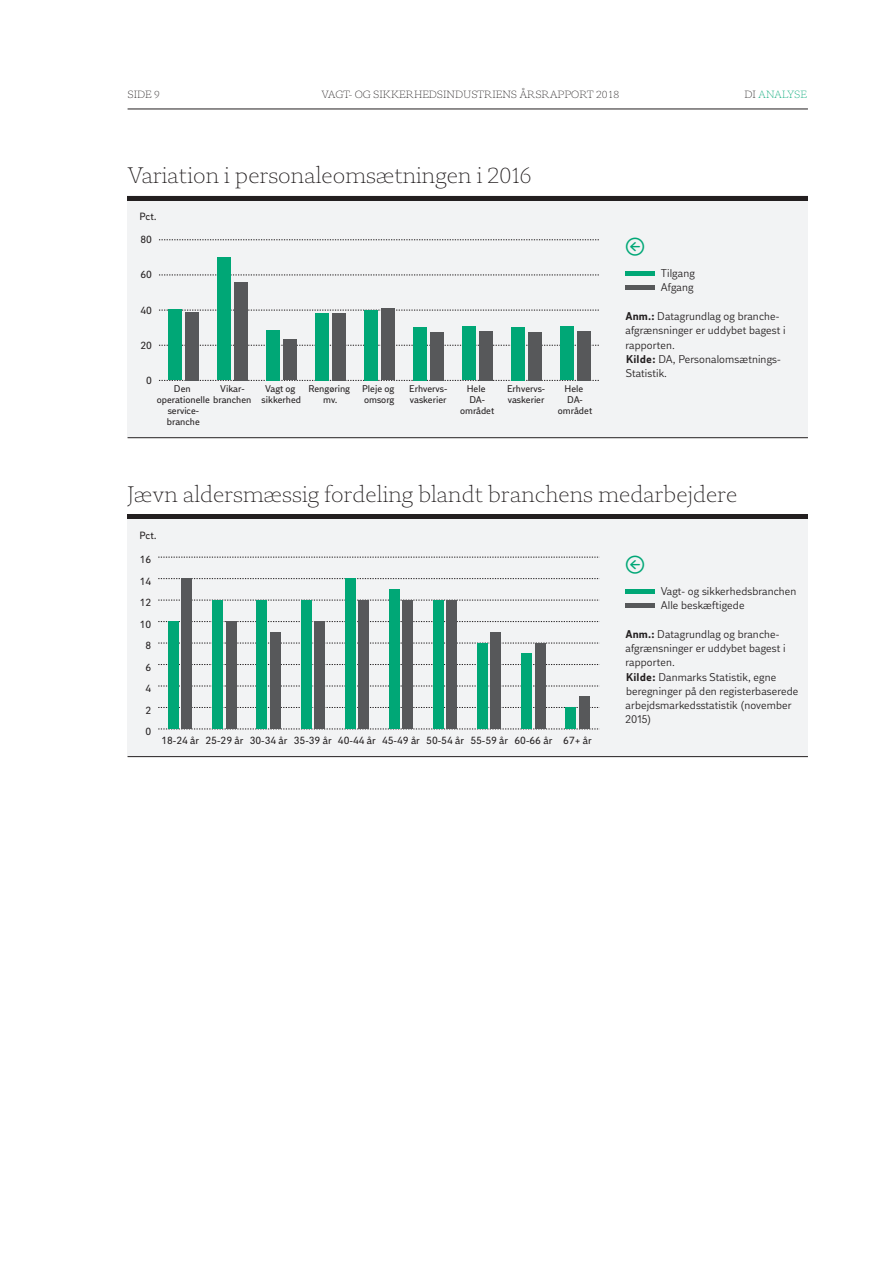
<style>
.page{position:relative;width:893px;height:1263px;background:#fff}
.page>*{position:absolute;margin:0;border:0;box-sizing:border-box;transform-origin:0 0}
.t1{font:300 22.5px "DI Serif";letter-spacing:.01em;color:#231f20}
.t2{font:21px "DI Stuff";color:#00a776}
.t3{font:11.25px/14.2px "DI Sans";letter-spacing:.01em;color:#231f20}
.t4{font:10.5px "DI Sans";color:#231f20}
.t5{font:300 10.5px "DI Serif";color:#231f20}
.t6{font:300 10.5px "DI Serif";color:#00a776}
.t7{font:9.75px/10.8px "DI Sans";color:#231f20}
.s1{color:#231f20}
.s2{font-weight:700}
</style>
<div class="page">
<hr style="left:128px;top:109px;width:680px;height:1px;background:#231f20">
<div style="left:128px;top:196px;width:680px;height:242px;background:#f2f3f4"></div>
<hr style="left:128px;top:196px;width:680px;height:4px;background:#231f20">
<hr style="left:128px;top:437px;width:680px;height:1px;background:#231f20">
<svg style="left:159px;top:380px;width:440px;height:1px"></svg>
<svg style="left:159px;top:345px;width:440px;height:1px"></svg>
<svg style="left:159px;top:310px;width:440px;height:1px"></svg>
<svg style="left:159px;top:275px;width:440px;height:1px"></svg>
<svg style="left:159px;top:239px;width:440px;height:1px"></svg>
<div style="left:185px;top:312px;width:14px;height:68px;background:#57585a"></div>
<div style="left:234px;top:282px;width:14px;height:98px;background:#57585a"></div>
<div style="left:283px;top:340px;width:14px;height:40px;background:#57585a"></div>
<div style="left:332px;top:313px;width:14px;height:67px;background:#57585a"></div>
<div style="left:381px;top:308px;width:14px;height:72px;background:#57585a"></div>
<div style="left:430px;top:332px;width:14px;height:48px;background:#57585a"></div>
<div style="left:479px;top:331px;width:14px;height:49px;background:#57585a"></div>
<div style="left:528px;top:332px;width:14px;height:48px;background:#57585a"></div>
<div style="left:577px;top:331px;width:13px;height:49px;background:#57585a"></div>
<div style="left:168px;top:309px;width:14px;height:71px;background:#00a776"></div>
<div style="left:217px;top:257px;width:14px;height:123px;background:#00a776"></div>
<div style="left:266px;top:330px;width:14px;height:50px;background:#00a776"></div>
<div style="left:315px;top:313px;width:14px;height:67px;background:#00a776"></div>
<div style="left:364px;top:310px;width:14px;height:70px;background:#00a776"></div>
<div style="left:413px;top:327px;width:13px;height:53px;background:#00a776"></div>
<div style="left:462px;top:326px;width:13px;height:54px;background:#00a776"></div>
<div style="left:511px;top:327px;width:13px;height:53px;background:#00a776"></div>
<div style="left:560px;top:326px;width:13px;height:54px;background:#00a776"></div>
<div style="left:625px;top:271px;width:30px;height:5px;background:#00a776"></div>
<hr style="left:625px;top:286px;width:30px;height:4px;background:#57585a">
<div style="left:128px;top:515px;width:680px;height:242px;background:#f2f3f4"></div>
<hr style="left:128px;top:515px;width:680px;height:4px;background:#231f20">
<hr style="left:128px;top:756px;width:680px;height:1px;background:#231f20">
<svg style="left:158px;top:729px;width:442px;height:1px"></svg>
<svg style="left:158px;top:707px;width:442px;height:1px"></svg>
<svg style="left:158px;top:686px;width:442px;height:1px"></svg>
<svg style="left:158px;top:664px;width:442px;height:1px"></svg>
<svg style="left:158px;top:643px;width:442px;height:1px"></svg>
<svg style="left:158px;top:621px;width:442px;height:1px"></svg>
<svg style="left:158px;top:600px;width:442px;height:1px"></svg>
<svg style="left:158px;top:578px;width:442px;height:1px"></svg>
<svg style="left:158px;top:557px;width:442px;height:1px"></svg>
<div style="left:182px;top:579px;width:10px;height:150px;background:#57585a"></div>
<div style="left:226px;top:621px;width:10px;height:108px;background:#57585a"></div>
<div style="left:270px;top:632px;width:10px;height:97px;background:#57585a"></div>
<div style="left:314px;top:621px;width:11px;height:108px;background:#57585a"></div>
<div style="left:358px;top:600px;width:11px;height:129px;background:#57585a"></div>
<div style="left:402px;top:600px;width:11px;height:129px;background:#57585a"></div>
<div style="left:446px;top:600px;width:11px;height:129px;background:#57585a"></div>
<div style="left:491px;top:632px;width:10px;height:97px;background:#57585a"></div>
<div style="left:535px;top:643px;width:10px;height:86px;background:#57585a"></div>
<div style="left:579px;top:697px;width:10px;height:32px;background:#57585a"></div>
<div style="left:168px;top:621px;width:11px;height:108px;background:#00a776"></div>
<div style="left:213px;top:600px;width:10px;height:129px;background:#00a776"></div>
<div style="left:257px;top:600px;width:10px;height:129px;background:#00a776"></div>
<div style="left:301px;top:600px;width:10px;height:129px;background:#00a776"></div>
<div style="left:345px;top:579px;width:10px;height:150px;background:#00a776"></div>
<div style="left:389px;top:589px;width:11px;height:140px;background:#00a776"></div>
<div style="left:433px;top:600px;width:11px;height:129px;background:#00a776"></div>
<div style="left:477px;top:643px;width:11px;height:86px;background:#00a776"></div>
<div style="left:521px;top:654px;width:11px;height:75px;background:#00a776"></div>
<div style="left:566px;top:707px;width:10px;height:22px;background:#00a776"></div>
<div style="left:625px;top:589px;width:30px;height:5px;background:#00a776"></div>
<div style="left:625px;top:603px;width:30px;height:5px;background:#57585a"></div>
<p class="t5" style="left:128px;top:88px;width:34px">SIDE 9</p>
<p class="t5" style="left:322px;top:88px;width:299px">VAGT- OG SIKKERHEDSINDUSTRIENS ÅRSRAPPORT 2018</p>
<p class="t6" style="left:744px;top:88px;width:64px"><span class="s1">DI</span> ANALYSE</p>
<h1 class="t1" style="left:128px;top:161px;width:406px">Variation i personaleomsætningen i 2016</h1>
<p class="t4" style="left:140px;top:211px;width:19px">Pct.</p>
<p class="t4" style="left:141px;top:234px;width:13px">80</p>
<p class="t4" style="left:141px;top:269px;width:13px">60</p>
<p class="t4" style="left:141px;top:304px;width:13px">40</p>
<p class="t4" style="left:141px;top:339px;width:13px">20</p>
<p class="t4" style="left:146px;top:374px;width:7px">0</p>
<p class="t7" style="left:157px;top:384px;width:96px;text-indent:63px">Vikar&shy;operationelle branchen</p>
<p class="t7" style="left:174px;top:384px;width:18px">Den</p>
<p class="t7" style="left:167px;top:406px;width:34px">service&shy;branche</p>
<p class="t7" style="left:262px;top:384px;width:41px;text-align:center">Vagt og sikkerhed</p>
<p class="t7" style="left:308px;top:384px;width:43px;text-align:center">Rengøring mv.</p>
<p class="t7" style="left:362px;top:384px;width:34px">Pleje og omsorg</p>
<p class="t7" style="left:409px;top:384px;width:40px">Erhvervs&shy;vaskerier</p>
<p class="t7" style="left:460px;top:384px;width:36px;text-align:center">Hele<br>DA&shy;området</p>
<p class="t7" style="left:507px;top:384px;width:40px">Erhvervs&shy;vaskerier</p>
<p class="t7" style="left:558px;top:384px;width:36px;text-align:center">Hele<br>DA&shy;området</p>
<h2 class="t2" style="left:625px;top:233px;width:22px">&lt;</h2>
<p class="t3" style="left:661px;top:266px;width:36px">Tilgang<br>Afgang</p>
<p class="t3" style="left:625px;top:309px;width:162px"><span class="s2">Anm.:</span> Datagrundlag og branche&shy;afgrænsninger er uddybet bagest i rapporten.<br><span class="s2">Kilde:</span> DA, Personalomsætnings-<br>Statistik.</p>
<h1 class="t1" style="left:128px;top:480px;width:611px">Jævn aldersmæssig fordeling blandt branchens medarbejdere</h1>
<p class="t4" style="left:140px;top:529px;width:19px">Pct.</p>
<p class="t4" style="left:140px;top:554px;width:13px">16</p>
<p class="t4" style="left:140px;top:575px;width:13px">14</p>
<p class="t4" style="left:140px;top:597px;width:13px">12</p>
<p class="t4" style="left:140px;top:618px;width:13px">10</p>
<p class="t4" style="left:146px;top:639px;width:7px">8</p>
<p class="t4" style="left:146px;top:661px;width:7px">6</p>
<p class="t4" style="left:146px;top:682px;width:7px">4</p>
<p class="t4" style="left:146px;top:704px;width:7px">2</p>
<p class="t4" style="left:146px;top:725px;width:7px">0</p>
<p class="t4" style="left:161px;top:734px;width:432px">18-24 år 25-29 år 30-34 år 35-39 år 40-44 år 45-49 år 50-54 år 55-59 år 60-66 år 67+ år</p>
<h2 class="t2" style="left:625px;top:551px;width:22px">&lt;</h2>
<p class="t3" style="left:661px;top:584px;width:137px">Vagt- og sikkerhedsbranchen<br>Alle beskæftigede</p>
<p class="t3" style="left:625px;top:627px;width:175px"><span class="s2">Anm.:</span> Datagrundlag og branche&shy;afgrænsninger er uddybet bagest i rapporten.<br><span class="s2">Kilde:</span> Danmarks Statistik, egne beregninger på den registerbaserede arbejdsmarkedsstatistik (november<br>2015)</p>
</div>
